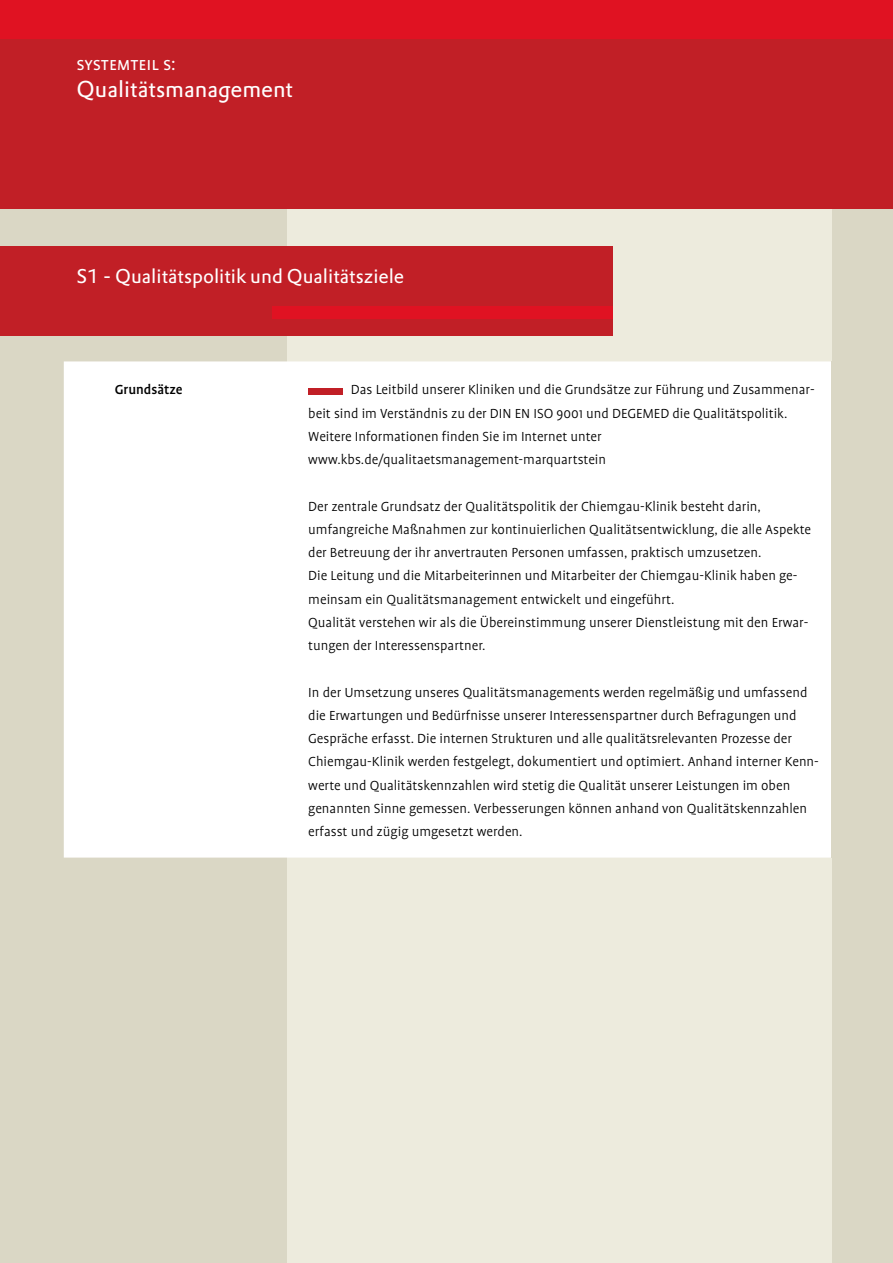
<style>
.page{position:relative;width:893px;height:1263px;background:#dad7c5}
.page>*{position:absolute;margin:0;border:0;box-sizing:border-box;transform-origin:0 0}
.t1{font:22.5px "DTL Prokyon T";color:#fff}
.t2{font:19.5px "DTL Prokyon T";color:#fff}
.t3{font:19.5px "Profile SC";color:#fff}
.t4{font:300 15px/23.2px "Profile";color:#000}
.t5{font:500 15px "Profile";color:#000}
</style>
<div class="page">
<div style="left:287px;top:0;width:544px;height:1263px;background:#edebdd"></div>
<div style="left:0;top:0;width:893px;height:208px;background:#c11f26"></div>
<div style="left:0;top:0;width:893px;height:38px;background:#e01222"></div>
<div style="left:64px;top:361px;width:767px;height:496px;background:#fff"></div>
<div style="left:308px;top:388px;width:34px;height:6px;background:#c11f26"></div>
<div style="left:0;top:247px;width:612px;height:89px;background:#c11f26"></div>
<div style="left:272px;top:306px;width:340px;height:13px;background:#e01222"></div>
<h2 class="t3" style="left:77px;top:54px;width:101px">systemteil s:</h2>
<h1 class="t1" style="left:77px;top:75px;width:218px">Qualitätsmanagement</h1>
<h2 class="t2" style="left:77px;top:263px;width:329px">S1 - Qualitätspolitik und Qualitätsziele</h2>
<p class="t5" style="left:115px;top:382px;width:69px">Grundsätze</p>
<p class="t4" style="left:308px;top:378px;width:508px;text-indent:43px">Das Leitbild unserer Kliniken und die Grundsätze zur Führung und Zusammenar&shy;beit sind im Verständnis zu der DIN EN ISO 9001 und DEGEMED die Qualitätspolitik.<br>Weitere Informationen finden Sie im Internet unter www.kbs.de/qualitaetsmanagement-marquartstein</p>
<p class="t4" style="left:308px;top:495px;width:504px">Der zentrale Grundsatz der Qualitätspolitik der Chiemgau-Klinik besteht darin, umfangreiche Maßnahmen zur kontinuierlichen Qualitätsentwicklung, die alle Aspekte der Betreuung der ihr anvertrauten Personen umfassen, praktisch umzusetzen.<br>Die Leitung und die Mitarbeiterinnen und Mitarbeiter der Chiemgau-Klinik haben ge&shy;meinsam ein Qualitätsmanagement entwickelt und eingeführt.<br>Qualität verstehen wir als die Übereinstimmung unserer Dienstleistung mit den Erwar&shy;tungen der Interessenspartner.</p>
<p class="t4" style="left:308px;top:681px;width:512px">In der Umsetzung unseres Qualitätsmanagements werden regelmäßig und umfassend die Erwartungen und Bedürfnisse unserer Interessenspartner durch Befragungen und Gespräche erfasst. Die internen Strukturen und alle qualitätsrelevanten Prozesse der Chiemgau-Klinik werden festgelegt, dokumentiert und optimiert. Anhand interner Kenn&shy;werte und Qualitätskennzahlen wird stetig die Qualität unserer Leistungen im oben genannten Sinne gemessen. Verbesserungen können anhand von Qualitätskennzahlen erfasst und zügig umgesetzt werden.</p>
</div>
